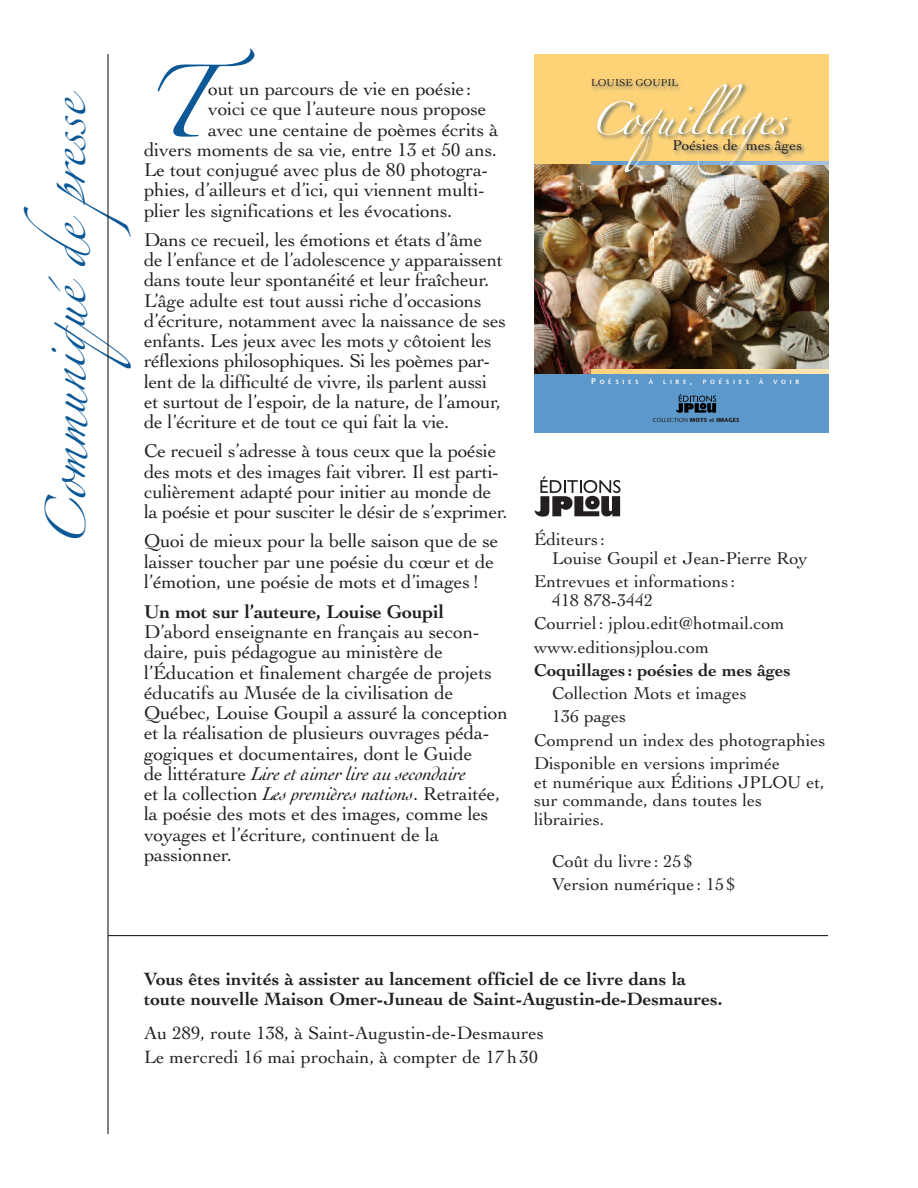
<style>
.page{position:relative;width:918px;height:1188px;background:#fff}
.page>*{position:absolute;margin:0;border:0;box-sizing:border-box;transform-origin:0 0}
.t1{font:64.5px "Zapfino";color:#0c5896}
.t2{font:36px "Zapfino";color:#0c5896}
.t3{font:19.5px/20.2px "Cochin";letter-spacing:-.01em;color:#231f20}
.t4{font:700 19.5px "Cochin";letter-spacing:-.01em;color:#231f20}
.t5{font:700 18.75px/19.5px "Cochin";color:#231f20}
.t6{font:18.75px/24.8px "Cochin";color:#231f20}
.t7{font:18px/18.8px "Cochin";color:#231f20}
.t8{font:700 18px "Cochin";color:#231f20}
.t9{font:15.15px "Cochin";color:#231f20}
.t10{font:10.5px "Cochin";color:#231f20}
.t11{font:600 6.15px "Stone Sans";letter-spacing:.615em;color:#fff}
.t12{font:5.85px "Stone Sans";color:#231f20}
.s1{font-style:italic}
.s2{font-size:8.25px}
.s3{font-weight:700}
.s4{font-weight:600}
</style>
<div class="page">
<hr style="left:107px;top:54px;width:2px;height:1080px;background:#231f20">
<div style="left:534px;top:374px;width:294px;height:59px;background:#5d98cb"></div>
<div style="left:534px;top:54px;width:294px;height:137px;background:#fed378"></div>
<img style="left:534px;top:165px;width:294px;height:209px">
<svg style="left:591px;top:370px;width:237px;height:4px"></svg>
<img style="left:534px;top:175px;width:48px;height:148px">
<img style="left:582px;top:185px;width:71px;height:138px">
<svg style="left:676px;top:394px;width:40px;height:19px"></svg>
<hr style="left:591px;top:161px;width:237px;height:4px;background:#a2bfe0">
<img style="left:582px;top:175px;width:84px;height:10px">
<img style="left:666px;top:177px;width:138px;height:8px">
<svg style="left:534px;top:83px;width:253px;height:92px"></svg>
<img style="left:666px;top:135px;width:139px;height:26px">
<img style="left:804px;top:165px;width:20px;height:13px">
<svg style="left:796px;top:165px;width:8px;height:12px"></svg>
<img style="left:666px;top:161px;width:130px;height:16px">
<img style="left:587px;top:80px;width:109px;height:26px">
<svg style="left:534px;top:476px;width:87px;height:41px"></svg>
<hr style="left:108px;top:935px;width:720px;height:1px;background:#231f20">
<h2 class="t2" style="left:51px;top:548px;width:458px;rotate:-90deg">Communiqué de pres s e</h2>
<h1 class="t1" style="left:144px;top:76px;width:112px">T</h1>
<p class="t3" style="left:208px;top:81px;width:265px">out un parcours de vie en poésie:</p>
<p class="t3" style="left:208px;top:101px;width:280px">voici ce que l’auteure nous propose</p>
<p class="t3" style="left:208px;top:121px;width:292px">avec une centaine de poèmes écrits à</p>
<p class="t3" style="left:144px;top:141px;width:355px">divers moments de sa vie, entre 13 et 50 ans.</p>
<p class="t3" style="left:144px;top:162px;width:346px">Le tout conjugué avec plus de 80 photogra-</p>
<p class="t3" style="left:144px;top:182px;width:342px">phies, d’ailleurs et d’ici, qui viennent multi-</p>
<p class="t3" style="left:144px;top:202px;width:310px">plier les significations et les évocations.</p>
<p class="t3" style="left:144px;top:231px;width:364px">Dans ce recueil, les émotions et états d’âme de l’enfance et de l’adolescence y apparaissent dans toute leur spontanéité et leur fraîcheur.<br>L’âge adulte est tout aussi riche d’occasions d’écriture, notamment avec la naissance de ses enfants. Les jeux avec les mots y côtoient les réflexions philosophiques. Si les poèmes par&shy;lent de la difficulté de vivre, ils parlent aussi et surtout de l’espoir, de la nature, de l’amour, de l’écriture et de tout ce qui fait la vie.</p>
<p class="t3" style="left:144px;top:443px;width:365px">Ce recueil s’adresse à tous ceux que la poésie des mots et des images fait vibrer. Il est parti&shy;culièrement adapté pour initier au monde de la poésie et pour susciter le désir de s’exprimer.</p>
<p class="t3" style="left:144px;top:533px;width:356px">Quoi de mieux pour la belle saison que de se laisser toucher par une poésie du cœur et de l’émotion, une poésie de mots et d’images!</p>
<p class="t4" style="left:144px;top:604px;width:302px">Un mot sur l’auteure, Louise Goupil</p>
<p class="t3" style="left:144px;top:624px;width:365px">D’abord enseignante en français au secon&shy;daire, puis pédagogue au ministère de l’Éducation et finalement chargée de projets éducatifs au Musée de la civilisation de Québec, Louise Goupil a assuré la conception et la réalisation de plusieurs ouvrages péda&shy;gogiques et documentaires, dont le Guide<br>de littérature <span class="s1">Lire et aimer lire au secondaire<br></span>et la collection <span class="s1">Les premières nations</span>. Retraitée, la poésie des mots et des images, comme les voyages et l’écriture, continuent de la passionner.</p>
<p class="t10" style="left:591px;top:79px;width:89px">LOUISE GOUPIL</p>
<p class="t9" style="left:672px;top:139px;width:131px">Poésies de mes âges</p>
<p class="t11" style="left:591px;top:379px;width:49px"><span class="s2">P</span>OÉSIES</p>
<p class="t11" style="left:649px;top:379px;width:6px">À</p>
<p class="t11" style="left:663px;top:379px;width:88px">LIRE<span class="s2">,</span> POÉSIES</p>
<p class="t11" style="left:759px;top:379px;width:6px">À</p>
<p class="t11" style="left:774px;top:379px;width:27px">VOIR</p>
<p class="t12" style="left:653px;top:418px;width:88px">COLLECTION <span class="s3">MOTS</span> <span class="s4">et</span> <span class="s3">IMAGES</span></p>
<p class="t7" style="left:552px;top:532px;width:257px;text-indent:-18px">Éditeurs:<br>Louise Goupil et Jean-Pierre Roy</p>
<p class="t7" style="left:552px;top:574px;width:184px;text-indent:-18px">Entrevues et informations:<br>418 878-3442</p>
<p class="t7" style="left:534px;top:614px;width:252px;line-height:23.2px">Courriel: jplou.edit@hotmail.com www.editionsjplou.com</p>
<p class="t8" style="left:534px;top:663px;width:258px">Coquillages : poésies de mes âges</p>
<p class="t7" style="left:552px;top:686px;width:196px">Collection Mots et images</p>
<p class="t7" style="left:552px;top:709px;width:75px">136 pages</p>
<p class="t7" style="left:534px;top:732px;width:293px">Comprend un index des photographies</p>
<p class="t7" style="left:534px;top:755px;width:247px">Disponible en versions imprimée</p>
<p class="t7" style="left:534px;top:774px;width:292px">et numérique aux Éditions JPLOU et, sur commande, dans toutes les librairies.</p>
<p class="t7" style="left:552px;top:851px;width:185px;line-height:23.2px">Coût du livre : 25 $<br>Version numérique : 15 $</p>
<p class="t5" style="left:144px;top:971px;width:580px">Vous êtes invités à assister au lancement officiel de ce livre dans la toute nouvelle Maison Omer-Juneau de Saint-Augustin-de-Desmaures.</p>
<p class="t6" style="left:144px;top:1022px;width:402px">Au 289, route 138, à Saint-Augustin-de-Desmaures<br>Le mercredi 16 mai prochain, à compter de 17h30</p>
</div>
